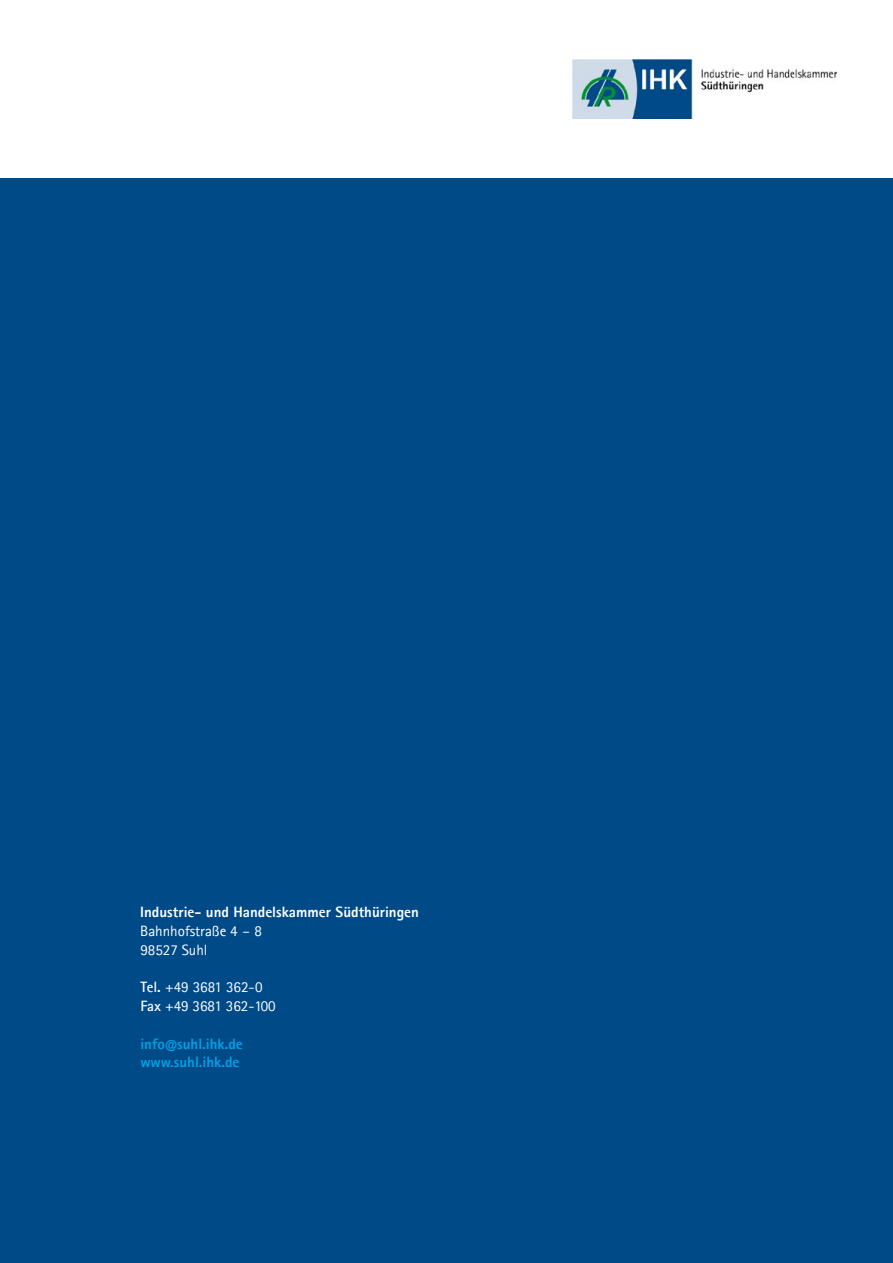
<style>
.page{position:relative;width:893px;height:1263px;background:#fff}
.page>*{position:absolute;margin:0;border:0;box-sizing:border-box;transform-origin:0 0}
.t1{font:15px/18.8px "Rotis Sans Serif Pro";color:#fff}
.t2{font:800 15px "Rotis Sans Serif Pro";color:#fff}
.t3{font:800 15px/18.8px "Rotis Sans Serif Pro";color:#00a1e5}
.s1{font-weight:700}
</style>
<div class="page">
<div style="left:0;top:179px;width:893px;height:1084px;background:#004a88"></div>
<img style="left:573px;top:59px;width:263px;height:60px">
<p class="t2" style="left:140px;top:903px;width:280px">Industrie- und Handelskammer Südthüringen</p>
<p class="t1" style="left:140px;top:922px;width:123px">Bahnhofstraße 4 – 8<br>98527 Suhl</p>
<p class="t1" style="left:140px;top:978px;width:137px"><span class="s1">Tel.</span> +49 3681 362-0<br><span class="s1">Fax</span> +49 3681 362-100</p>
<p class="t3" style="left:140px;top:1034px;width:104px">info@suhl.ihk.de www.suhl.ihk.de</p>
</div>
